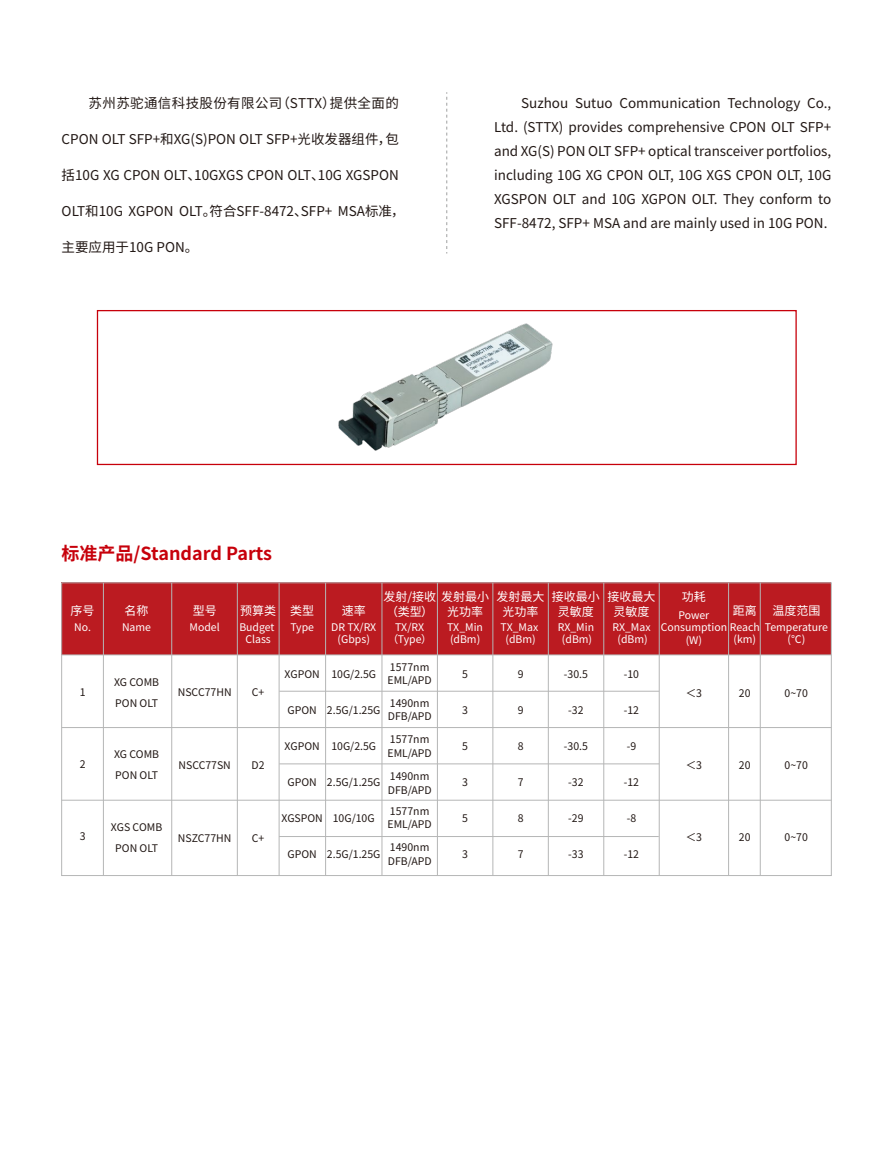
<style>
.page{position:relative;width:893px;height:1150px;background:#fff}
.page>*{position:absolute;margin:0;border:0;box-sizing:border-box;transform-origin:0 0}
.t1{font:700 18px "Source Han Sans CN";color:#c7000b}
.t2{font:13.5px/24px "Source Han Sans CN";color:#221815;text-align:justify}
.t3{font:13.5px "Source Han Sans CN";letter-spacing:.025em;color:#221815}
.t4{font:12px/14.4px "Source Han Sans CN";color:#fff;text-align:center}
.t5{font:10.5px/13.5px "Source Han Sans CN";color:#221815}
.t6{font:10.5px/12.6px "Source Han Sans CN";color:#fff;text-align:center}
</style>
<div class="page">
<div style="left:97px;top:310px;width:700px;height:155px;border:1px solid #c7000b"></div>
<svg style="left:446px;top:92px;width:1px;height:161px"></svg>
<img style="left:317px;top:310px;width:260px;height:141px">
<div style="left:62px;top:582px;width:769px;height:73px;background:#bb1b21"></div>
<hr style="left:279px;top:836px;width:380px;height:1px;background:#b5b6b6">
<hr style="left:62px;top:800px;width:769px;height:1px;background:#b5b6b6">
<hr style="left:279px;top:763px;width:380px;height:1px;background:#b5b6b6">
<hr style="left:62px;top:727px;width:769px;height:1px;background:#b5b6b6">
<hr style="left:279px;top:691px;width:380px;height:1px;background:#b5b6b6">
<hr style="left:62px;top:654px;width:769px;height:1px;background:#b5b6b6">
<hr style="left:760px;top:582px;width:1px;height:293px;background:#b5b6b6">
<hr style="left:603px;top:583px;width:1px;height:292px;background:#b5b6b6">
<hr style="left:548px;top:583px;width:1px;height:292px;background:#b5b6b6">
<hr style="left:492px;top:583px;width:1px;height:292px;background:#b5b6b6">
<hr style="left:437px;top:583px;width:1px;height:292px;background:#b5b6b6">
<hr style="left:382px;top:583px;width:1px;height:292px;background:#b5b6b6">
<hr style="left:325px;top:583px;width:1px;height:292px;background:#b5b6b6">
<hr style="left:279px;top:583px;width:1px;height:292px;background:#b5b6b6">
<hr style="left:237px;top:583px;width:1px;height:292px;background:#b5b6b6">
<hr style="left:171px;top:583px;width:1px;height:292px;background:#b5b6b6">
<hr style="left:103px;top:583px;width:1px;height:292px;background:#b5b6b6">
<hr style="left:659px;top:583px;width:1px;height:292px;background:#b5b6b6">
<hr style="left:728px;top:583px;width:1px;height:292px;background:#b5b6b6">
<p class="t3" style="left:89px;top:95px;width:312px">苏州苏驼通信科技股份有限公司（STTX）提供全面的</p>
<p class="t2" style="left:62px;top:127px;width:339px">CPON OLT SFP+和XG(S)PON OLT SFP+光收发器组件，包</p>
<p class="t2" style="left:62px;top:163px;width:339px">括10G XG CPON OLT、10GXGS CPON OLT、10G XGSPON</p>
<p class="t2" style="left:62px;top:199px;width:345px">OLT和10G XGPON OLT。符合SFF-8472、SFP+ MSA标准，</p>
<p class="t2" style="left:62px;top:235px;width:138px">主要应用于10G PON。</p>
<p class="t2" style="left:494px;top:91px;width:339px;text-indent:27px">Suzhou Sutuo Communication Technology Co., Ltd. (STTX) provides comprehensive CPON OLT SFP+ and XG(S) PON OLT SFP+ optical transceiver portfolios, including 10G XG CPON OLT, 10G XGS CPON OLT, 10G XGSPON OLT and 10G XGPON OLT. They conform to SFF-8472, SFP+ MSA and are mainly used in 10G PON.</p>
<h1 class="t1" style="left:62px;top:544px;width:212px">标准产品/Standard Parts</h1>
<p class="t4" style="left:383px;top:590px;width:107px;text-align:left">发射/接收发射最小（类型）</p>
<p class="t6" style="left:388px;top:620px;width:45px">TX/RX（Type）</p>
<p class="t4" style="left:342px;top:603px;width:25px">速率</p>
<p class="t6" style="left:331px;top:620px;width:47px">DR TX/RX (Gbps)</p>
<p class="t4" style="left:71px;top:603px;width:25px">序号</p>
<p class="t4" style="left:125px;top:603px;width:25px">名称</p>
<p class="t4" style="left:193px;top:603px;width:25px">型号</p>
<p class="t4" style="left:240px;top:603px;width:37px">预算类</p>
<p class="t6" style="left:239px;top:620px;width:37px">Budget<br>Class</p>
<p class="t4" style="left:290px;top:603px;width:25px">类型</p>
<p class="t6" style="left:290px;top:620px;width:25px">Type</p>
<p class="t5" style="left:285px;top:667px;width:37px">XGPON</p>
<p class="t5" style="left:288px;top:703px;width:31px">GPON</p>
<p class="t5" style="left:285px;top:739px;width:37px">XGPON</p>
<p class="t5" style="left:288px;top:775px;width:31px">GPON</p>
<p class="t5" style="left:281px;top:811px;width:43px">XGSPON</p>
<p class="t5" style="left:288px;top:847px;width:31px">GPON</p>
<p class="t4" style="left:447px;top:604px;width:37px">光功率</p>
<p class="t6" style="left:447px;top:620px;width:37px;text-align:left">TX_Min (dBm)</p>
<p class="t6" style="left:74px;top:620px;width:18px">No.</p>
<p class="t6" style="left:122px;top:620px;width:31px">Name</p>
<p class="t6" style="left:190px;top:620px;width:32px">Model</p>
<p class="t5" style="left:388px;top:660px;width:46px">1577nm<br>EML/APD</p>
<p class="t5" style="left:388px;top:696px;width:45px">1490nm<br>DFB/APD</p>
<p class="t5" style="left:388px;top:733px;width:46px">1577nm<br>EML/APD</p>
<p class="t5" style="left:388px;top:770px;width:45px">1490nm<br>DFB/APD</p>
<p class="t5" style="left:388px;top:804px;width:46px">1577nm<br>EML/APD</p>
<p class="t5" style="left:388px;top:841px;width:45px">1490nm<br>DFB/APD</p>
<p class="t5" style="left:331px;top:667px;width:46px">10G/2.5G</p>
<p class="t5" style="left:327px;top:703px;width:55px">2.5G/1.25G</p>
<p class="t5" style="left:331px;top:739px;width:46px">10G/2.5G</p>
<p class="t5" style="left:327px;top:775px;width:55px">2.5G/1.25G</p>
<p class="t5" style="left:333px;top:811px;width:43px">10G/10G</p>
<p class="t5" style="left:327px;top:847px;width:55px">2.5G/1.25G</p>
<p class="t5" style="left:462px;top:667px;width:7px">5</p>
<p class="t5" style="left:462px;top:703px;width:7px">3</p>
<p class="t5" style="left:462px;top:739px;width:7px">5</p>
<p class="t5" style="left:462px;top:775px;width:7px">3</p>
<p class="t5" style="left:462px;top:811px;width:7px">5</p>
<p class="t5" style="left:462px;top:847px;width:7px">3</p>
<p class="t5" style="left:114px;top:671px;width:46px;line-height:21px">XG COMB<br>PON OLT</p>
<p class="t5" style="left:178px;top:685px;width:55px">NSCC77HN</p>
<p class="t5" style="left:252px;top:685px;width:14px">C+</p>
<p class="t5" style="left:80px;top:685px;width:7px">1</p>
<p class="t5" style="left:114px;top:744px;width:46px;line-height:21px">XG COMB<br>PON OLT</p>
<p class="t5" style="left:80px;top:757px;width:7px">2</p>
<p class="t5" style="left:178px;top:758px;width:54px">NSCC77SN</p>
<p class="t5" style="left:252px;top:758px;width:15px">D2</p>
<p class="t5" style="left:111px;top:816px;width:53px;line-height:21px;text-align:center">XGS COMB<br>PON OLT</p>
<p class="t5" style="left:80px;top:829px;width:7px">3</p>
<p class="t5" style="left:178px;top:831px;width:55px">NSZC77HN</p>
<p class="t5" style="left:252px;top:831px;width:14px">C+</p>
<p class="t4" style="left:497px;top:590px;width:49px">发射最大光功率</p>
<p class="t6" style="left:501px;top:620px;width:39px">TX_Max (dBm)</p>
<p class="t4" style="left:552px;top:590px;width:49px">接收最小灵敏度</p>
<p class="t6" style="left:558px;top:620px;width:38px">RX_Min (dBm)</p>
<p class="t5" style="left:518px;top:667px;width:7px">9</p>
<p class="t5" style="left:518px;top:703px;width:7px">9</p>
<p class="t5" style="left:518px;top:739px;width:7px">8</p>
<p class="t5" style="left:518px;top:775px;width:7px">7</p>
<p class="t5" style="left:518px;top:811px;width:7px">8</p>
<p class="t5" style="left:518px;top:847px;width:7px">7</p>
<p class="t5" style="left:564px;top:667px;width:26px">-30.5</p>
<p class="t5" style="left:568px;top:703px;width:17px">-32</p>
<p class="t5" style="left:564px;top:739px;width:26px">-30.5</p>
<p class="t5" style="left:568px;top:775px;width:17px">-32</p>
<p class="t5" style="left:568px;top:811px;width:17px">-29</p>
<p class="t5" style="left:568px;top:847px;width:17px">-33</p>
<p class="t4" style="left:607px;top:590px;width:49px">接收最大灵敏度</p>
<p class="t6" style="left:612px;top:620px;width:40px">RX_Max (dBm)</p>
<p class="t4" style="left:682px;top:590px;width:25px">功耗</p>
<p class="t6" style="left:678px;top:609px;width:32px">Power</p>
<p class="t6" style="left:661px;top:621px;width:101px">Consumption Reach</p>
<p class="t6" style="left:686px;top:634px;width:18px">(W)</p>
<p class="t4" style="left:733px;top:603px;width:25px">距离</p>
<p class="t6" style="left:733px;top:633px;width:24px">(km)</p>
<p class="t4" style="left:772px;top:603px;width:49px">温度范围</p>
<p class="t6" style="left:765px;top:620px;width:65px">Temperature (℃)</p>
<p class="t5" style="left:624px;top:667px;width:17px">-10</p>
<p class="t5" style="left:624px;top:703px;width:17px">-12</p>
<p class="t5" style="left:627px;top:739px;width:11px">-9</p>
<p class="t5" style="left:624px;top:775px;width:17px">-12</p>
<p class="t5" style="left:627px;top:811px;width:11px">-8</p>
<p class="t5" style="left:624px;top:847px;width:17px">-12</p>
<p class="t5" style="left:686px;top:687px;width:18px">＜3</p>
<p class="t5" style="left:739px;top:687px;width:13px">20</p>
<p class="t5" style="left:784px;top:687px;width:25px">0~70</p>
<p class="t5" style="left:686px;top:759px;width:18px">＜3</p>
<p class="t5" style="left:739px;top:759px;width:13px">20</p>
<p class="t5" style="left:784px;top:759px;width:25px">0~70</p>
<p class="t5" style="left:686px;top:831px;width:18px">＜3</p>
<p class="t5" style="left:739px;top:831px;width:13px">20</p>
<p class="t5" style="left:784px;top:831px;width:25px">0~70</p>
</div>
